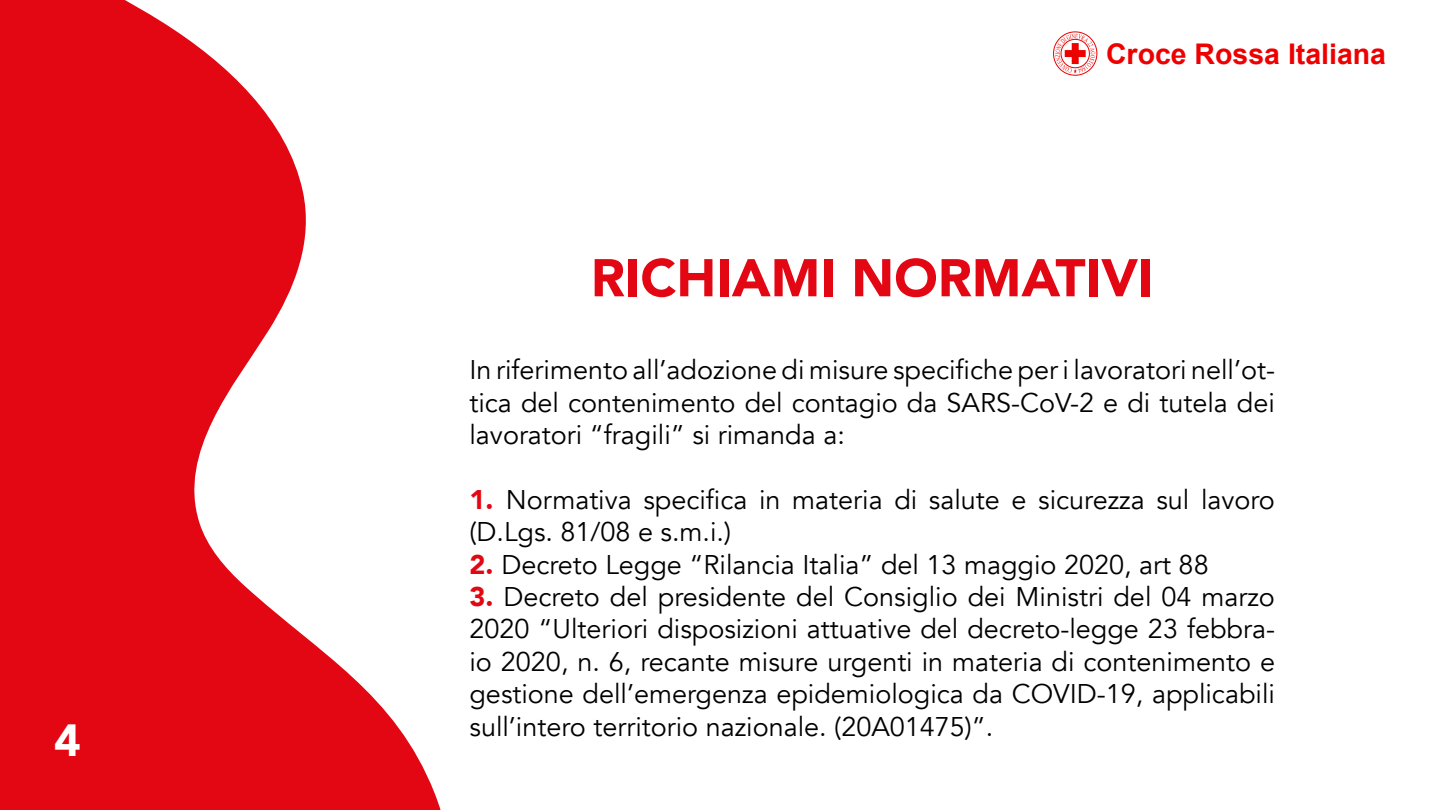
<style>
.page{position:relative;width:1440px;height:810px;background:#fff}
.page>*{position:absolute;margin:0;border:0;box-sizing:border-box;transform-origin:0 0}
.t1{font:900 52.5px "Avenir";color:#e30613}
.t2{font:900 45px "Avenir";color:#fff}
.t3{font:700 28.5px "Arial";color:#e00}
.t4{font:27px/32.4px "Avenir";color:#000;text-align:justify}
.s1{font-weight:900;color:#e30613}
</style>
<div class="page">
<svg style="left:0;top:0;width:441px;height:810px;fill:#e30613"></svg>
<svg style="left:1053px;top:31px;width:44px;height:45px"></svg>
<h2 class="t2" style="left:54px;top:702px;width:28px">4</h2>
<p class="t3" style="left:1106px;top:35px;width:282px">Croce Rossa Italiana</p>
<h1 class="t1" style="left:591px;top:233px;width:564px">RICHIAMI NORMATIVI</h1>
<p class="t4" style="left:470px;top:354px;width:807px">In riferimento all’adozione di misure specifiche per i lavoratori nell’ot&shy;tica del contenimento del contagio da SARS-CoV-2 e di tutela dei lavoratori “fragili” si rimanda a:</p>
<p class="t4" style="left:470px;top:484px;width:807px"><span class="s1">1.</span> Normativa specifica in materia di salute e sicurezza sul lavoro (D.Lgs. 81/08 e s.m.i.)</p>
<p class="t4" style="left:470px;top:549px;width:741px"><span class="s1">2.</span> Decreto Legge “Rilancia Italia” del 13 maggio 2020, art 88</p>
<p class="t4" style="left:470px;top:581px;width:807px"><span class="s1">3.</span> Decreto del presidente del Consiglio dei Ministri del 04 marzo 2020 “Ulteriori disposizioni attuative del decreto-legge 23 febbra&shy;io 2020, n. 6, recante misure urgenti in materia di contenimento e gestione dell’emergenza epidemiologica da COVID-19, applicabili sull’intero territorio nazionale. (20A01475)”.</p>
</div>
